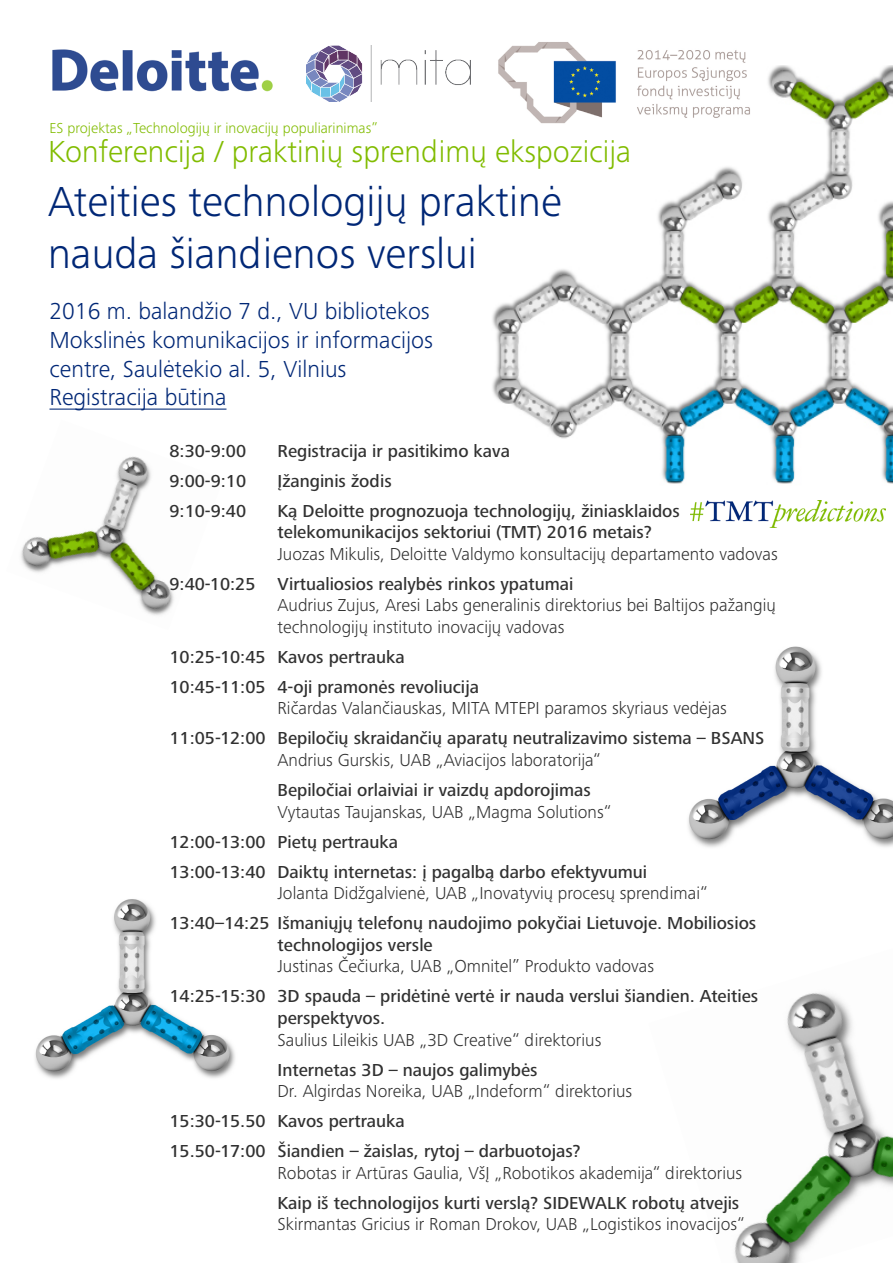
<style>
.page{position:relative;width:893px;height:1263px;background:#fff}
.page>*{position:absolute;margin:0;border:0;box-sizing:border-box;transform-origin:0 0}
.t1{font:300 43.5px/52.2px "Frutiger Next Pro";color:#002776}
.t2{font:300 31.5px "Frutiger Next Pro";color:#81bc00}
.t3{font:300 24px/28.8px "Frutiger Next Pro";color:#002776}
.t4{font:500 18px/30px "Frutiger Next Pro";color:#313131}
.t5{font:300 18px/21.6px "Frutiger Next Pro";color:#313131}
.t6{font:300 15px "Frutiger Next Pro";color:#81bc00}
</style>
<div class="page">
<img style="left:470px;top:65px;width:423px;height:419px">
<img style="left:52px;top:49px;width:221px;height:43px">
<img style="left:21px;top:456px;width:153px;height:160px">
<img style="left:688px;top:646px;width:205px;height:202px">
<img style="left:734px;top:993px;width:159px;height:270px">
<img style="left:35px;top:899px;width:200px;height:180px">
<hr style="left:50px;top:409px;width:176px;height:1px;background:#002776">
<img style="left:473px;top:42px;width:285px;height:91px">
<img style="left:307px;top:45px;width:163px;height:56px">
<img style="left:690px;top:501px;width:195px;height:27px">
<p class="t6" style="left:50px;top:119px;width:330px">ES projektas „Technologijų ir inovacijų populiarinimas”</p>
<h2 class="t2" style="left:48px;top:134px;width:585px">Konferencija / praktinių sprendimų ekspozicija</h2>
<h1 class="t1" style="left:48px;top:175px;width:515px">Ateities technologijų praktinė nauda šiandienos verslui</h1>
<h3 class="t3" style="left:50px;top:297px;width:385px">2016 m. balandžio 7 d., VU bibliotekos<br>Mokslinės komunikacijos ir informacijos centre, Saulėtekio al. 5, Vilnius</h3>
<h3 class="t3" style="left:50px;top:382px;width:178px">Registracija būtina</h3>
<p class="t4" style="left:170px;top:436px;width:78px">8:30-9:00</p>
<p class="t4" style="left:278px;top:436px;width:234px">Registracija ir pasitikimo kava</p>
<p class="t4" style="left:170px;top:466px;width:78px">9:00-9:10</p>
<p class="t4" style="left:278px;top:466px;width:116px">Įžanginis žodis</p>
<p class="t4" style="left:170px;top:496px;width:78px">9:10-9:40</p>
<p class="t4" style="left:278px;top:500px;width:404px;line-height:21px">Ką Deloitte prognozuoja technologijų, žiniasklaidos telekomunikacijos sektoriui (TMT) 2016 metais?</p>
<p class="t5" style="left:278px;top:543px;width:502px">Juozas Mikulis, Deloitte Valdymo konsultacijų departamento vadovas</p>
<p class="t4" style="left:170px;top:568px;width:405px">9:40-10:25 Virtualiosios realybės rinkos ypatumai</p>
<p class="t5" style="left:278px;top:594px;width:500px">Audrius Zujus, Aresi Labs generalinis direktorius bei Baltijos pažangių technologijų instituto inovacijų vadovas</p>
<p class="t4" style="left:170px;top:642px;width:311px">10:25-10:45 Kavos pertrauka<br>10:45-11:05 4-oji pramonės revoliucija</p>
<p class="t5" style="left:278px;top:697px;width:451px">Ričardas Valančiauskas, MITA MTEPI paramos skyriaus vedėjas</p>
<p class="t4" style="left:170px;top:723px;width:596px">11:05-12:00 Bepiločių skraidančių aparatų neutralizavimo sistema – BSANS</p>
<p class="t5" style="left:278px;top:749px;width:325px">Andrius Gurskis, UAB „Aviacijos laboratorija“</p>
<p class="t4" style="left:278px;top:775px;width:315px">Bepiločiai orlaiviai ir vaizdų apdorojimas</p>
<p class="t5" style="left:278px;top:801px;width:335px">Vytautas Taujanskas, UAB „Magma Solutions“</p>
<p class="t4" style="left:170px;top:826px;width:479px">12:00-13:00 Pietų pertrauka<br>13:00-13:40 Daiktų internetas: į pagalbą darbo efektyvumui</p>
<p class="t5" style="left:278px;top:882px;width:432px">Jolanta Didžgalvienė, UAB „Inovatyvių procesų sprendimai“</p>
<p class="t4" style="left:278px;top:912px;width:480px;line-height:21.6px;text-indent:-108px">13:40–14:25 Išmaniųjų telefonų naudojimo pokyčiai Lietuvoje. Mobiliosios technologijos versle</p>
<p class="t5" style="left:278px;top:955px;width:378px">Justinas Čečiurka, UAB „Omnitel” Produkto vadovas</p>
<p class="t4" style="left:278px;top:985px;width:482px;line-height:21.6px;text-indent:-108px">14:25-15:30 3D spauda – pridėtinė vertė ir nauda verslui šiandien. Ateities perspektyvos.</p>
<p class="t5" style="left:278px;top:1029px;width:325px">Saulius Lileikis UAB „3D Creative“ direktorius</p>
<p class="t4" style="left:278px;top:1055px;width:262px">Internetas 3D – naujos galimybės</p>
<p class="t5" style="left:278px;top:1080px;width:356px">Dr. Algirdas Noreika, UAB „Indeform“ direktorius</p>
<p class="t4" style="left:170px;top:1106px;width:412px">15:30-15.50 Kavos pertrauka<br>15.50-17:00 Šiandien – žaislas, rytoj – darbuotojas?</p>
<p class="t5" style="left:278px;top:1162px;width:466px">Robotas ir Artūras Gaulia, VšĮ „Robotikos akademija“ direktorius</p>
<p class="t4" style="left:278px;top:1188px;width:463px">Kaip iš technologijos kurti verslą? SIDEWALK robotų atvejis</p>
<p class="t5" style="left:278px;top:1214px;width:469px">Skirmantas Gricius ir Roman Drokov, UAB „Logistikos inovacijos“</p>
</div>
